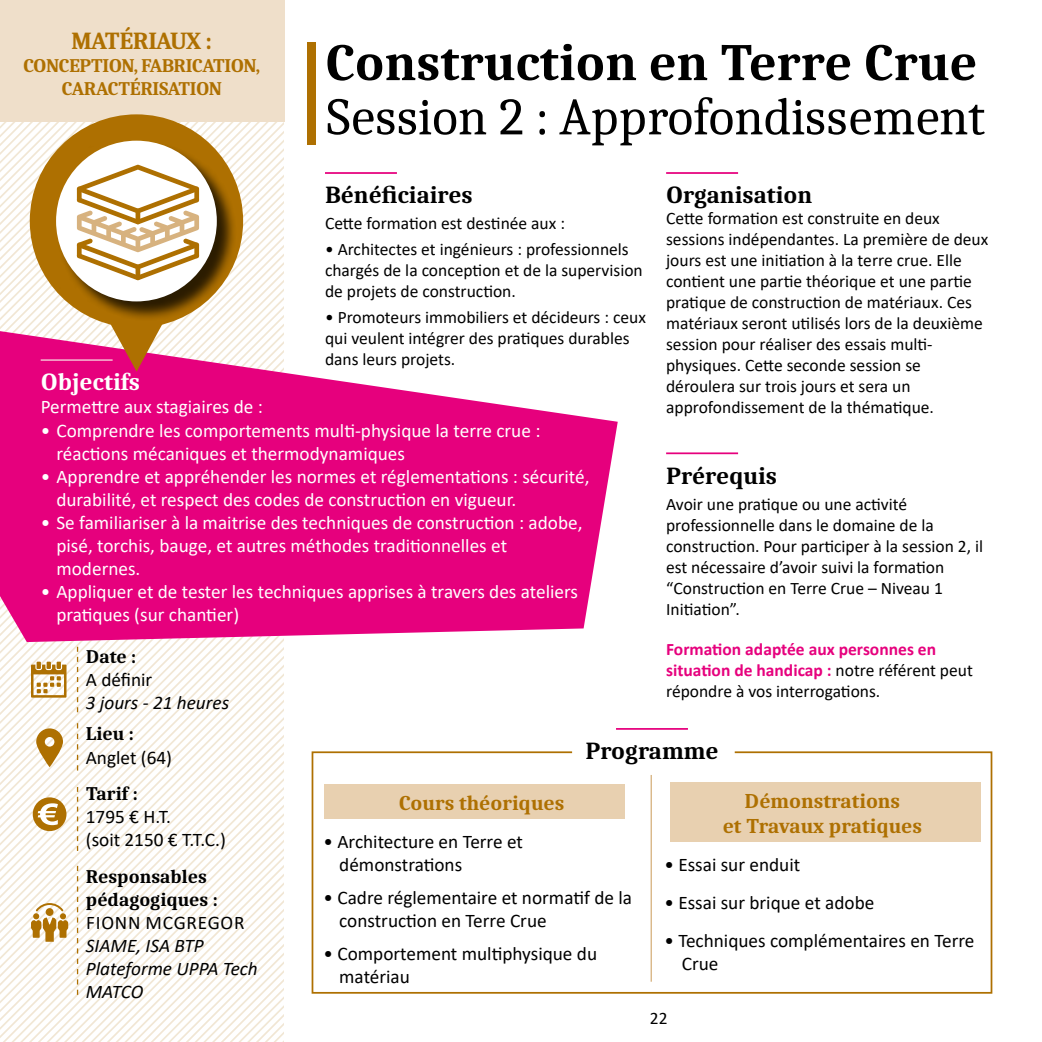
<style>
.page{position:relative;width:1042px;height:1042px;background:#fff}
.page>*{position:absolute;margin:0;border:0;box-sizing:border-box;transform-origin:0 0}
.t1{font:52.5px "Caladea";letter-spacing:-.02em;color:#000}
.t2{font:700 52.5px "Caladea";color:#000}
.t3{font:700 24.5px "Caladea";color:#000}
.t4{font:700 24.5px "Caladea";letter-spacing:-.03em;color:#ae7001}
.t5{font:700 24.5px "Caladea";color:#fff}
.t6{font:700 21px/25.2px "Caladea";color:#ae7001;text-align:center}
.t7{font:19.25px/23.1px "Calibri";color:#fff}
.t8{font:19.25px/23.1px "Calibri";color:#000}
.t9{font:italic 19.25px/23.1px "Calibri";color:#000}
.t10{font:700 19.25px/23.1px "Caladea";color:#000}
.t11{font:700 19.25px/23.1px "Caladea";letter-spacing:-.03em;color:#ae7001;text-align:center}
.t12{font:19.25px "Calibri";letter-spacing:.04em;color:#000}
.t13{font:17.5px/21px "Calibri";color:#000}
.t14{font:700 17.5px/21px "Calibri";color:#e6007d}
.s1{font-weight:400;color:#000}
</style>
<div class="page">
<svg style="left:235px;top:122px;width:49px;height:190px"></svg>
<svg style="left:0;top:642px;width:15px;height:400px"></svg>
<svg style="left:15px;top:642px;width:17px;height:400px"></svg>
<svg style="left:32px;top:642px;width:18px;height:400px"></svg>
<svg style="left:50px;top:642px;width:17px;height:400px"></svg>
<svg style="left:67px;top:642px;width:18px;height:400px"></svg>
<svg style="left:85px;top:642px;width:17px;height:400px"></svg>
<svg style="left:102px;top:642px;width:182px;height:400px"></svg>
<svg style="left:0;top:122px;width:235px;height:209px"></svg>
<svg style="left:31px;top:662px;width:36px;height:35px"></svg>
<svg style="left:31px;top:903px;width:37px;height:39px"></svg>
<div style="left:33px;top:797px;width:33px;height:34px;background:#ae7001;border-radius:50%"></div>
<svg style="left:38px;top:803px;width:20px;height:22px"></svg>
<svg style="left:36px;top:728px;width:27px;height:39px"></svg>
<svg style="left:77px;top:647px;width:1px;height:65px"></svg>
<svg style="left:77px;top:723px;width:1px;height:47px"></svg>
<svg style="left:77px;top:787px;width:1px;height:64px"></svg>
<svg style="left:77px;top:866px;width:1px;height:129px"></svg>
<svg style="left:311px;top:751px;width:682px;height:243px"></svg>
<div style="left:0;top:0;width:284px;height:122px;background:#efdfca"></div>
<svg style="left:0;top:331px;width:618px;height:311px;fill:#e6007d"></svg>
<hr style="left:41px;top:359px;width:72px;height:2px;background:#f39fc5">
<div style="left:324px;top:783px;width:301px;height:35px;background:#e8d0b0"></div>
<div style="left:670px;top:782px;width:310px;height:60px;background:#e8d0b0"></div>
<hr style="left:616px;top:728px;width:72px;height:2px;background:#e6007d">
<hr style="left:650px;top:775px;width:2px;height:206px;background:#d7b27f">
<div style="left:30px;top:114px;width:213px;height:214px;background:#ae7001;border-radius:50%"></div>
<div style="left:56px;top:141px;width:182px;height:181px;background:#000;opacity:.75"></div>
<div style="left:56px;top:141px;width:161px;height:160px;background:#fff;border-radius:50%"></div>
<svg style="left:109px;top:320px;width:55px;height:52px"></svg>
<div style="left:308px;top:42px;width:8px;height:103px;background:#ae7001"></div>
<hr style="left:325px;top:172px;width:72px;height:2px;background:#e6007d">
<hr style="left:666px;top:172px;width:72px;height:2px;background:#e6007d">
<hr style="left:666px;top:452px;width:72px;height:2px;background:#e6007d">
<svg style="left:77px;top:165px;width:122px;height:115px"></svg>
<hr style="left:1041px;top:0;width:1px;height:122px;background:#e8e6da">
<h2 class="t4" style="left:71px;top:26px;width:142px">MATÉRIAUX :</h2>
<p class="t11" style="left:23px;top:54px;width:239px">CONCEPTION, FABRICATION,<br>CARACTÉRISATION</p>
<h1 class="t2" style="left:325px;top:30px;width:653px">Construction en Terre Crue</h1>
<h1 class="t1" style="left:325px;top:85px;width:661px">Session 2 : Approfondissement</h1>
<h2 class="t3" style="left:325px;top:180px;width:149px">Bénéficiaires</h2>
<p class="t13" style="left:325px;top:212px;width:241px">Cette formation est destinée aux :</p>
<p class="t13" style="left:325px;top:238px;width:319px">• Architectes et ingénieurs : professionnels chargés de la conception et de la supervision de projets de construction.</p>
<p class="t13" style="left:325px;top:306px;width:322px">• Promoteurs immobiliers et décideurs : ceux qui veulent intégrer des pratiques durables dans leurs projets.</p>
<h2 class="t3" style="left:666px;top:180px;width:148px">Organisation</h2>
<p class="t13" style="left:666px;top:207px;width:324px">Cette formation est construite en deux sessions indépendantes. La première de deux jours est une initiation à la terre crue. Elle contient une partie théorique et une partie pratique de construction de matériaux. Ces matériaux seront utilisés lors de la deuxième session pour réaliser des essais multi&shy;physiques. Cette seconde session se déroulera sur trois jours et sera un approfondissement de la thématique.</p>
<h2 class="t5" style="left:41px;top:367px;width:101px">Objectifs</h2>
<p class="t7" style="left:41px;top:395px;width:224px">Permettre aux stagiaires de :</p>
<p class="t7" style="left:56px;top:418px;width:485px;text-indent:-16px">• Comprendre les comportements multi-physique la terre crue : réactions mécaniques et thermodynamiques</p>
<p class="t7" style="left:56px;top:464px;width:535px;text-indent:-16px">• Apprendre et appréhender les normes et réglementations : sécurité, durabilité, et respect des codes de construction en vigueur.</p>
<p class="t7" style="left:56px;top:510px;width:527px;text-indent:-16px">• Se familiariser à la maitrise des techniques de construction : adobe, pisé, torchis, bauge, et autres méthodes traditionnelles et modernes.</p>
<p class="t7" style="left:56px;top:580px;width:523px;text-indent:-16px">• Appliquer et de tester les techniques apprises à travers des ateliers pratiques (sur chantier)</p>
<h2 class="t3" style="left:666px;top:460px;width:112px">Prérequis</h2>
<p class="t13" style="left:666px;top:493px;width:318px">Avoir une pratique ou une activité professionnelle dans le domaine de la construction. Pour participer à la session 2, il est nécessaire d’avoir suivi la formation “Construction en Terre Crue – Niveau 1<br>Initiation”.</p>
<p class="t14" style="left:666px;top:639px;width:308px">Formation adaptée aux personnes en situation de handicap : <span class="s1">notre référent peut répondre à vos interrogations.</span></p>
<p class="t10" style="left:86px;top:644px;width:52px">Date :</p>
<p class="t8" style="left:86px;top:667px;width:68px">A définir</p>
<p class="t9" style="left:86px;top:690px;width:145px">3 jours - 21 heures</p>
<p class="t10" style="left:86px;top:722px;width:49px">Lieu :</p>
<p class="t8" style="left:86px;top:745px;width:88px">Anglet (64)</p>
<p class="t10" style="left:86px;top:781px;width:53px">Tarif :</p>
<p class="t8" style="left:86px;top:805px;width:142px">1795 € H.T.<br>(soit 2150 € T.T.C.)</p>
<p class="t10" style="left:86px;top:864px;width:134px">Responsables pédagogiques :</p>
<p class="t12" style="left:86px;top:909px;width:160px">FIONN MCGREGOR</p>
<p class="t9" style="left:86px;top:933px;width:173px">SIAME, ISA BTP<br>Plateforme UPPA Tech<br>MATCO</p>
<h2 class="t3" style="left:585px;top:736px;width:135px">Programme</h2>
<p class="t6" style="left:723px;top:787px;width:201px">Démonstrations<br>et Travaux pratiques</p>
<p class="t8" style="left:664px;top:852px;width:137px">• Essai sur enduit</p>
<p class="t8" style="left:664px;top:890px;width:211px">• Essai sur brique et adobe</p>
<p class="t8" style="left:682px;top:928px;width:294px;text-indent:-17px">• Techniques complémentaires en Terre<br>Crue</p>
<p class="t6" style="left:399px;top:789px;width:167px">Cours théoriques</p>
<p class="t8" style="left:339px;top:829px;width:185px;text-indent:-16px">• Architecture en Terre et démonstrations</p>
<p class="t8" style="left:339px;top:885px;width:294px;text-indent:-16px">• Cadre réglementaire et normatif de la construction en Terre Crue</p>
<p class="t8" style="left:339px;top:941px;width:259px;text-indent:-16px">• Comportement multiphysique du matériau</p>
<p class="t13" style="left:650px;top:1007px;width:19px">22</p>
</div>
